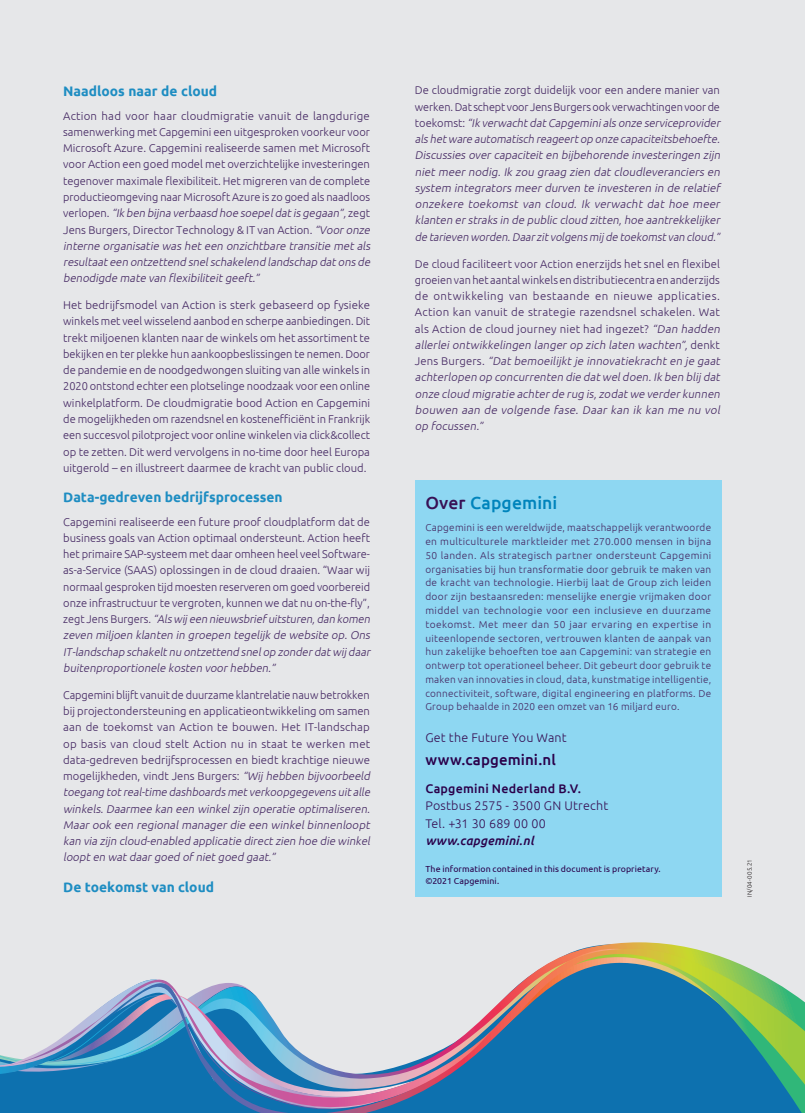
<style>
.page{position:relative;width:805px;height:1113px;background:#fff}
.page>*{position:absolute;margin:0;border:0;box-sizing:border-box;transform-origin:0 0}
.text{font:500 17.5px "Ubuntu";letter-spacing:.005em;color:#0084bc}
.text-2{font:500 15px "Ubuntu";letter-spacing:.005em;color:#2a004a}
.text-3{font:700 13.75px "Ubuntu";color:#1e8dc2}
.title_3{font:700 13.75px "Ubuntu";color:#1e8dc2}
.text-4{font:300 12.5px "Ubuntu";letter-spacing:.015em;color:#381155}
.text-5{font:500 12.5px "Ubuntu";letter-spacing:.015em;color:#2a004a}
.text-6{font:italic 500 12.5px "Ubuntu";letter-spacing:.015em;color:#2a004a}
.text-7{font:300 11.25px/16.2px "Ubuntu";color:#452863}
.text-8{font:italic 300 11.25px/16.2px "Ubuntu";color:#452863}
.text-9{font:300 10px/13.8px "Ubuntu";letter-spacing:.025em;color:#452863;text-align:justify}
.copyright{font:8.75px/12.5px "Ubuntu";letter-spacing:.01em;color:#2a004a}
.copyright-2{font:300 6.25px "Ubuntu";letter-spacing:.025em;color:#231f20}
.s1{font-style:italic}
.s2{font-style:normal}
.s3{color:#381155}
</style>
<div class="page">
<div style="left:0;top:0;width:804px;height:1112px;background:#e6e7e9"></div>
<div style="left:414px;top:481px;width:307px;height:415px;background:#8ed7f2"></div>
<svg style="left:0;top:942px;width:804px;height:170px"></svg>
<p class="title_3" style="left:63px;top:83px;width:155px">Naadloos naar de cloud</p>
<p class="text-7" style="left:63px;top:107px;width:310px">Action had voor haar cloudmigratie vanuit de langdurige samenwerking met Capgemini een uitgesproken voorkeur voor Microsoft Azure. Capgemini realiseerde samen met Microsoft voor Action een goed model met overzichtelijke investeringen tegenover maximale flexibiliteit. Het migreren van de complete productieomgeving naar Microsoft Azure is zo goed als naadloos v e r l o p e n . <span class="s1">“Ik ben bijna verbaasd hoe soepeldatis gegaan”,</span>z e g t Jens Burgers, Director Technology &amp; IT van Action. <span class="s1">“Vooronze interne organisatie was het een onzichtbare transitie met als resultaat een ontzettend snelschakelend landschap dat ons de benodigde mate van flexibiliteit geeft.”</span></p>
<p class="text-7" style="left:63px;top:297px;width:308px;text-align:justify">Het bedrijfsmodel van Action is sterk gebaseerd op fysieke winkels met veel wisselend aanbod en scherpe aanbiedingen. Dit trekt miljoenen klanten naar de winkels om het assortiment te bekijken en ter plekke hun aankoopbeslissingen te nemen. Door de pandemie en de noodgedwongen sluiting van alle winkels in 2020 ontstond echter een plotselinge noodzaak voor een online winkelplatform. De cloudmigratie bood Action en Capgemini de mogelijkheden om razendsnel en kostenefficiënt in Frankrijk een succesvol pilotproject voor online winkelen via click&amp;collect op te zetten. Dit werd vervolgens in no-time door heel Europa uitgerold – en illustreert daarmee de kracht van public cloud.</p>
<p class="text-3" style="left:63px;top:489px;width:221px">Data-gedreven bedrijfsprocessen</p>
<p class="text-7" style="left:63px;top:513px;width:310px">Capgemini realiseerde een future proof cloudplatform dat de business goals van Action optimaal ondersteunt. Action heeft het primaire SAP-systeem met daar omheen heel veel Software&shy;as-a-Service (SAAS) oplossingen in de cloud draaien. “Waar wij normaal gesproken tijd moesten reserveren om goed voorbereid onze infrastructuur te vergroten, kunnen we dat nu on-the-fly”, z e g t J e n s B u rg e rs . <span class="s1">“Als wij een nieuwsbriefuitsturen,dan komen zeven miljoen klanten in groepen tegelijk de website op.Ons IT-landschap schakeltnu ontzettend snelop zonderdatwij daar buitenproportionele kosten voorhebben.”</span></p>
<p class="text-7" style="left:63px;top:686px;width:310px">Capgemini blijft vanuit de duurzame klantrelatie nauw betrokken bij projectondersteuning en applicatieontwikkeling om samen aan de toekomst van Action te bouwen. Het IT-landschap op basis van cloud stelt Action nu in staat te werken met data-gedreven bedrijfsprocessen en biedt krachtige nieuwe mogelijkheden, vindt Jens Burgers: <span class="s1">“Wij hebben bijvoorbeeld toegang totreal-time dashboards metverkoopgegevens uitalle winkels.Daarmee kan een winkelzijn operatie optimaliseren.<br>Maar ook een regional manager die een winkel binnenloopt kan via zijn cloud-enabled applicatie direct zien hoe die winkel loopt en wat daargoed ofniet goed gaat.”</span></p>
<p class="text-3" style="left:63px;top:878px;width:152px">De toekomst van cloud</p>
<p class="text-8" style="left:414px;top:82px;width:309px"><span class="s2">De cloudmigratie zorgt duidelijk voor een andere manier van werken. Dat schept voor Jens Burgers ook verwachtingen voor de t o e k o m s t :</span> “Ik verwacht dat Capgeminials onze serviceprovider als hetware automatisch reageertop onze capaciteitsbehoefte.<br>Discussies over capaciteit en bijbehorende investeringen zijn niet meer nodig. Ik zou graag zien dat cloudleveranciers en system integrators meer durven te investeren in de relatief onzekere toekomst van cloud. Ik verwacht dat hoe meer klanten erstraks in de public cloud zitten,hoe aantrekkelijker de tarieven worden.Daarzitvolgens mij de toekomstvan cloud.”</p>
<p class="text-7" style="left:414px;top:255px;width:309px">De cloud faciliteert voor Action enerzijds het snel en flexibel groeien van het aantal winkels en distributiecentra en anderzijds de ontwikkeling van bestaande en nieuwe applicaties.<br>Action kan vanuit de strategie razendsnel schakelen. Wat als Action de cloud journey niet had ingezet? <span class="s1">“Dan hadden allerleiontwikkelingen langerop zich laten wachten”,</span>d e n k t J e n s B u rg e r s . <span class="s1">“Dat bemoeilijkt je innovatiekracht en je gaat achterlopen op concurrenten die dat weldoen.Ik ben blij dat onze cloud migratie achterde rug is,zodat we verderkunnen bouwen aan de volgende fase. Daar kan ik kan me nu vol op focussen.”</span></p>
<p class="text" style="left:425px;top:492px;width:133px"><span class="s3">Over</span> Capgemini</p>
<p class="text-9" style="left:425px;top:520px;width:287px">Capgemini is een wereldwijde, maatschappelijk verantwoorde en multiculturele marktleider met 270.000 mensen in bijna 50 landen. Als strategisch partner ondersteunt Capgemini organisaties bij hun transformatie door gebruik te maken van de kracht van technologie. Hierbij laat de Group zich leiden door zijn bestaansreden: menselijke energie vrijmaken door middel van technologie voor een inclusieve en duurzame toekomst. Met meer dan 50 jaar ervaring en expertise in uiteenlopende sectoren, vertrouwen klanten de aanpak van hun zakelijke behoeften toe aan Capgemini: van strategie en ontwerp tot operationeel beheer. Dit gebeurt door gebruik te maken van innovaties in cloud, data, kunstmatige intelligentie, connectiviteit, software, digital engineering en platforms. De Group behaalde in 2020 een omzet van 16 miljard euro.</p>
<p class="text-4" style="left:425px;top:730px;width:143px">Get the Future You Want</p>
<p class="text-2" style="left:425px;top:749px;width:132px">www.capgemini.nl</p>
<p class="text-5" style="left:425px;top:780px;width:157px">Capgemini Nederland B.V.</p>
<p class="text-4" style="left:425px;top:798px;width:184px">Postbus 2575 - 3500 GN Utrecht</p>
<p class="text-4" style="left:425px;top:815px;width:122px">Tel. +31 30 689 00 00</p>
<p class="text-6" style="left:425px;top:833px;width:110px">www.capgemini.nl</p>
<p class="copyright" style="left:425px;top:862px;width:237px">The information contained in this document is proprietary. ©2021 Capgemini.</p>
<p class="copyright-2" style="left:745px;top:896px;width:39px;rotate:-90deg">IN/04-005.21</p>
</div>
